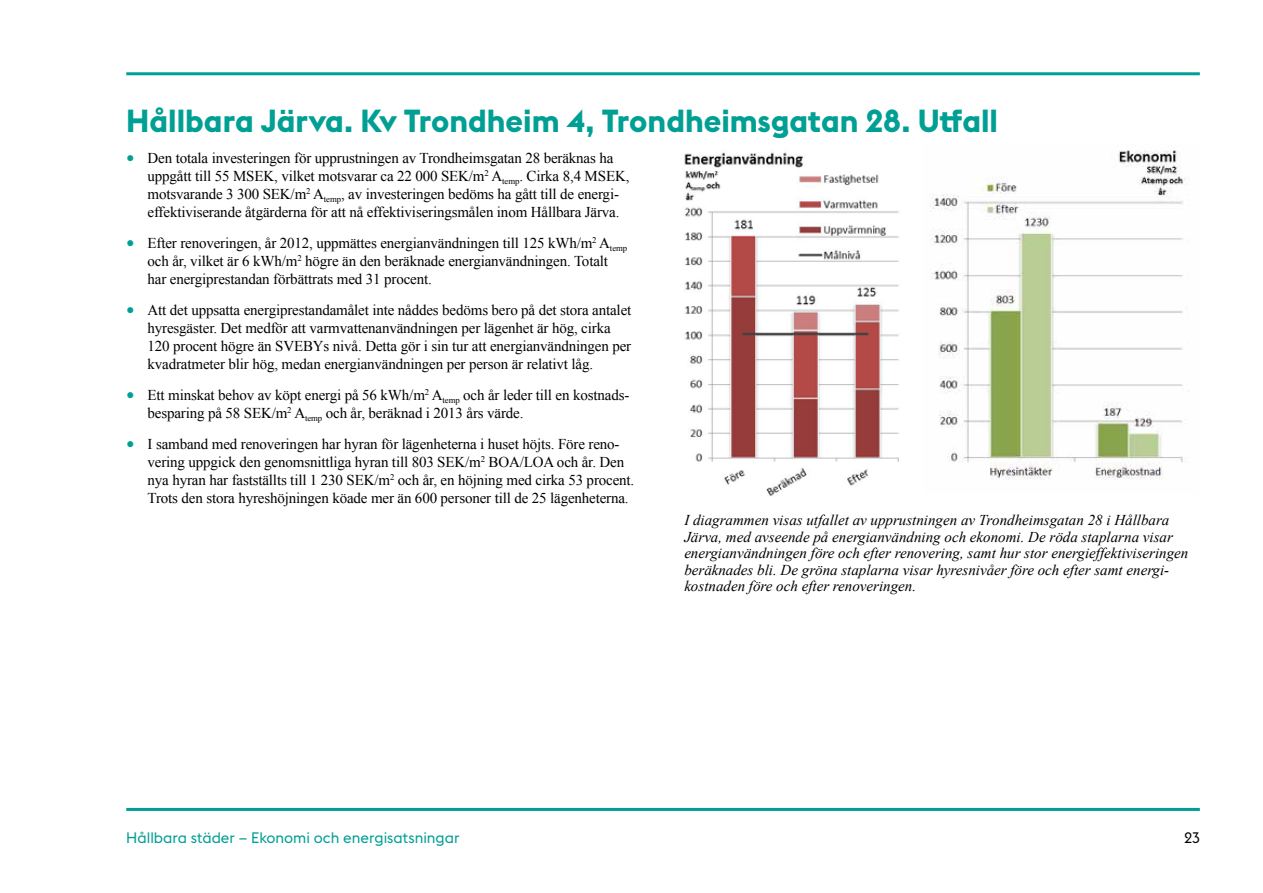
<style>
.page{position:relative;width:1263px;height:893px;background:#fff}
.page>*{position:absolute;margin:0;border:0;box-sizing:border-box;transform-origin:0 0}
.t1{font:700 31.5px "Stockholm Type";color:#009f94}
.t2{font:15px/18px "Times New Roman";letter-spacing:-.01em;color:#000}
.t3{font:italic 15px/16.5px "Times New Roman";color:#000}
.t4{font:15px "Stockholm Type";color:#009f94}
.t5{font:15px "Stockholm Type";color:#000}
.s1{font-size:24px;color:#009f94}
</style>
<div class="page">
<hr style="left:126px;top:72px;width:1074px;height:3px;background:#009f94">
<hr style="left:126px;top:808px;width:1074px;height:3px;background:#009f94">
<img style="left:684px;top:152px;width:215px;height:345px">
<img style="left:930px;top:150px;width:259px;height:330px">
<h1 class="t1" style="left:126px;top:98px;width:873px">Hållbara Järva. Kv Trondheim 4, Trondheimsgatan 28. Utfall</h1>
<p class="t2" style="left:148px;top:149px;width:483px;text-indent:-21px"><span class="s1">•</span> Den totala investeringen för upprustningen av Trondheimsgatan 28 beräknas ha uppgått till 55 MSEK, vilket motsvarar ca 22 000 SEK/m<sup>2</sup> A<sub>temp</sub>. Cirka 8,4 MSEK, motsvarande 3 300 SEK/m<sup>2</sup> A<sub>temp</sub>, av investeringen bedöms ha gått till de energi&shy;effektiviserande åtgärderna för att nå effektiviseringsmålen inom Hållbara Järva.</p>
<p class="t2" style="left:148px;top:234px;width:481px;text-indent:-21px"><span class="s1">•</span> Efter renoveringen, år 2012, uppmättes energianvändningen till 125 kWh/m<sup>2</sup> A<sub>temp </sub>och år, vilket är 6 kWh/m<sup>2</sup> högre än den beräknade energianvändningen. Totalt har energiprestandan förbättrats med 31 procent.</p>
<p class="t2" style="left:148px;top:301px;width:485px;text-indent:-21px"><span class="s1">•</span> Att det uppsatta energiprestandamålet inte nåddes bedöms bero på det stora antalet hyresgäster. Det medför att varmvattenanvändningen per lägenhet är hög, cirka 120 procent högre än SVEBYs nivå. Detta gör i sin tur att energianvändningen per kvadratmeter blir hög, medan energianvändningen per person är relativt låg.</p>
<p class="t2" style="left:148px;top:385px;width:483px;text-indent:-21px"><span class="s1">•</span> Ett minskat behov av köpt energi på 56 kWh/m<sup>2</sup> A<sub>temp</sub> och år leder till en kostnads&shy;besparing på 58 SEK/m<sup>2</sup> A<sub>temp</sub> och år, beräknad i 2013 års värde.</p>
<p class="t2" style="left:148px;top:434px;width:488px;text-indent:-21px"><span class="s1">•</span> I samband med renoveringen har hyran för lägenheterna i huset höjts. Före reno&shy;vering uppgick den genomsnittliga hyran till 803 SEK/m<sup>2</sup> BOA/LOA och år. Den nya hyran har fastställts till 1 230 SEK/m<sup>2</sup> och år, en höjning med cirka 53 procent.<br>Trots den stora hyreshöjningen köade mer än 600 personer till de 25 lägenheterna.</p>
<p class="t3" style="left:684px;top:512px;width:505px">I diagrammen visas utfallet av upprustningen av Trondheimsgatan 28 i Hållbara Järva, med avseende på energianvändning och ekonomi. De röda staplarna visar energianvändningen före och efter renovering, samt hur stor energieffektiviseringen beräknades bli. De gröna staplarna visar hyresnivåer före och efter samt energi&shy;kostnaden före och efter renoveringen.</p>
<p class="t4" style="left:126px;top:827px;width:335px">Hållbara städer – Ekonomi och energisatsningar</p>
<p class="t5" style="left:1184px;top:827px;width:17px">23</p>
</div>
